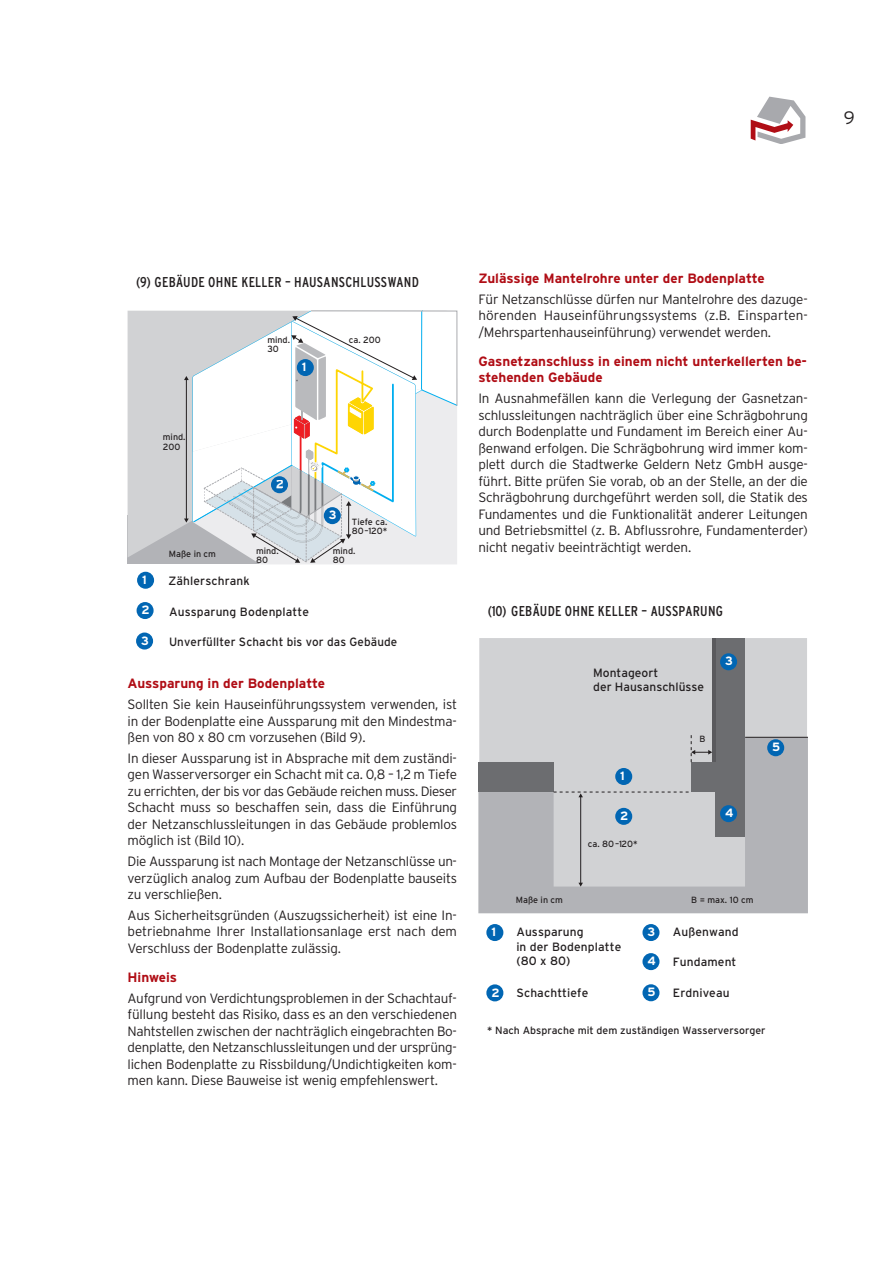
<style>
.page{position:relative;width:893px;height:1263px;background:#fff}
.page>*{position:absolute;margin:0;border:0;box-sizing:border-box;transform-origin:0 0}
.t1{font:300 18px "Interstate";color:#231f20}
.t2{font:condensed 14.25px "Interstate";letter-spacing:.02em;color:#231f20}
.t3{font:300 13.5px/16.5px "Interstate";letter-spacing:-.015em;color:#231f20;text-align:justify}
.t4{font:700 13.5px/16.5px "Interstate";color:#b00d15}
.t5{font:12px/14.4px "Interstate";letter-spacing:.01em;color:#231f20}
.t6{font:700 12px "Interstate";color:#fff}
.t7{font:700 12px "Interstate";color:#fefefe}
.t8{font:10.5px "Interstate";color:#231f20}
.t9{font:9px/9px "Interstate";color:#231f20}
</style>
<div class="page">
<svg style="left:751px;top:97px;width:54px;height:46px"></svg>
<div style="left:128px;top:515px;width:329px;height:49px;background:#b2b3b7"></div>
<div style="left:128px;top:311px;width:56px;height:246px;background:#d1d2d4"></div>
<div style="left:137px;top:572px;width:17px;height:17px;background:#0166b3;border-radius:50%"></div>
<div style="left:137px;top:602px;width:17px;height:17px;background:#0166b3;border-radius:50%"></div>
<div style="left:136px;top:632px;width:17px;height:17px;background:#0166b3;border-radius:50%"></div>
<svg style="left:184px;top:310px;width:273px;height:253px"></svg>
<div style="left:479px;top:638px;width:328px;height:99px;background:#d1d2d4"></div>
<svg style="left:478px;top:737px;width:330px;height:176px;background:#c1c2c5"></svg>
<div style="left:486px;top:924px;width:17px;height:17px;background:#0166b3;border-radius:50%"></div>
<div style="left:486px;top:984px;width:17px;height:17px;background:#0166b3;border-radius:50%"></div>
<div style="left:642px;top:924px;width:17px;height:17px;background:#0166b3;border-radius:50%"></div>
<div style="left:642px;top:953px;width:17px;height:17px;background:#0166b3;border-radius:50%"></div>
<div style="left:642px;top:984px;width:17px;height:17px;background:#0166b3;border-radius:50%"></div>
<div style="left:715px;top:638px;width:30px;height:199px;background:#6c6d70"></div>
<hr style="left:712px;top:638px;width:4px;height:124px;background:#5a5a5d">
<div style="left:691px;top:762px;width:53px;height:30px;background:#6c6d70"></div>
<div style="left:478px;top:762px;width:76px;height:30px;background:#6c6d70"></div>
<hr style="left:580px;top:797px;width:1px;height:86px;background:#231f20">
<svg style="left:578px;top:883px;width:5px;height:3px"></svg>
<svg style="left:554px;top:792px;width:137px;height:5px"></svg>
<div style="left:615px;top:768px;width:17px;height:17px;background:#0166b3;border-radius:50%"></div>
<div style="left:720px;top:653px;width:17px;height:17px;background:#0166b3;border-radius:50%"></div>
<div style="left:720px;top:805px;width:17px;height:17px;background:#0166b3;border-radius:50%"></div>
<div style="left:767px;top:739px;width:17px;height:17px;background:#0166b3;border-radius:50%"></div>
<div style="left:615px;top:808px;width:17px;height:17px;background:#0166b3;border-radius:50%"></div>
<hr style="left:745px;top:737px;width:63px;height:1px;background:#231f20">
<svg style="left:691px;top:734px;width:21px;height:28px"></svg>
<h1 class="t1" style="left:844px;top:107px;width:13px">9</h1>
<p class="t2" style="left:136px;top:274px;width:284px">(9) GEBÄUDE OHNE KELLER – HAUSANSCHLUSSWAND</p>
<p class="t9" style="left:267px;top:335px;width:24px">mind.</p>
<p class="t9" style="left:349px;top:335px;width:33px">ca. 200</p>
<p class="t9" style="left:267px;top:344px;width:13px">30</p>
<p class="t6" style="left:302px;top:360px;width:6px">1</p>
<p class="t6" style="left:142px;top:573px;width:6px">1</p>
<p class="t6" style="left:142px;top:603px;width:10px">2</p>
<p class="t6" style="left:141px;top:633px;width:9px">3</p>
<p class="t9" style="left:163px;top:431px;width:24px;line-height:10.5px">mind.<br>200</p>
<p class="t9" style="left:169px;top:549px;width:49px">Maße in cm</p>
<p class="t7" style="left:276px;top:477px;width:10px">2</p>
<p class="t9" style="left:256px;top:546px;width:24px">mind.<br>80</p>
<p class="t6" style="left:329px;top:508px;width:9px">3</p>
<p class="t9" style="left:352px;top:518px;width:37px">Tiefe ca.<br>80–120*</p>
<p class="t9" style="left:333px;top:546px;width:24px">mind.<br>80</p>
<p class="t5" style="left:168px;top:574px;width:83px">Zählerschrank</p>
<p class="t5" style="left:169px;top:604px;width:141px">Aussparung Bodenplatte</p>
<p class="t5" style="left:169px;top:634px;width:230px">Unverfüllter Schacht bis vor das Gebäude</p>
<p class="t4" style="left:128px;top:675px;width:199px">Aussparung in der Bodenplatte</p>
<p class="t3" style="left:128px;top:696px;width:331px">Sollten Sie kein Hauseinführungssystem verwenden, ist in der Bodenplatte eine Aussparung mit den Mindestma&shy;ßen von 80 x 80 cm vorzusehen (Bild 9).</p>
<p class="t3" style="left:128px;top:750px;width:331px">In dieser Aussparung ist in Absprache mit dem zuständi&shy;gen Wasserversorger ein Schacht mit ca. 0,8 – 1,2 m Tiefe zu errichten, der bis vor das Gebäude reichen muss. Dieser Schacht muss so beschaffen sein, dass die Einführung der Netzanschlussleitungen in das Gebäude problemlos möglich ist (Bild 10).</p>
<p class="t3" style="left:128px;top:853px;width:331px">Die Aussparung ist nach Montage der Netzanschlüsse un&shy;verzüglich analog zum Aufbau der Bodenplatte bauseits zu verschließen.</p>
<p class="t3" style="left:128px;top:907px;width:331px">Aus Sicherheitsgründen (Auszugssicherheit) ist eine In&shy;betriebnahme Ihrer Installationsanlage erst nach dem Verschluss der Bodenplatte zulässig.</p>
<p class="t4" style="left:128px;top:969px;width:51px">Hinweis</p>
<p class="t3" style="left:128px;top:990px;width:331px">Aufgrund von Verdichtungsproblemen in der Schachtauf&shy;füllung besteht das Risiko, dass es an den verschiedenen Nahtstellen zwischen der nachträglich eingebrachten Bo&shy;denplatte, den Netzanschlussleitungen und der ursprüng&shy;lichen Bodenplatte zu Rissbildung/Undichtigkeiten kom&shy;men kann. Diese Bauweise ist wenig empfehlenswert.</p>
<p class="t4" style="left:478px;top:270px;width:288px">Zulässige Mantelrohre unter der Bodenplatte</p>
<p class="t3" style="left:478px;top:291px;width:331px">Für Netzanschlüsse dürfen nur Mantelrohre des dazuge&shy;hörenden Hauseinführungssystems (z.B. Einsparten-/Mehrspartenhauseinführung) verwendet werden.</p>
<p class="t4" style="left:478px;top:353px;width:330px">Gasnetzanschluss in einem nicht unterkellerten be&shy;stehenden Gebäude</p>
<p class="t3" style="left:478px;top:390px;width:331px">In Ausnahmefällen kann die Verlegung der Gasnetzan&shy;schlussleitungen nachträglich über eine Schrägbohrung durch Bodenplatte und Fundament im Bereich einer Au&shy;ßenwand erfolgen. Die Schrägbohrung wird immer kom&shy;plett durch die Stadtwerke Geldern Netz GmbH ausge&shy;führt. Bitte prüfen Sie vorab, ob an der Stelle, an der die Schrägbohrung durchgeführt werden soll, die Statik des Fundamentes und die Funktionalität anderer Leitungen und Betriebsmittel (z. B. Abflussrohre, Fundamenterder) nicht negativ beeinträchtigt werden.</p>
<p class="t2" style="left:488px;top:603px;width:237px">(10) GEBÄUDE OHNE KELLER – AUSSPARUNG</p>
<p class="t5" style="left:593px;top:666px;width:112px">Montageort<br>der Hausanschlüsse</p>
<p class="t6" style="left:620px;top:769px;width:6px">1</p>
<p class="t6" style="left:620px;top:809px;width:10px">2</p>
<p class="t9" style="left:588px;top:839px;width:51px">ca. 80–120*</p>
<p class="t9" style="left:699px;top:735px;width:8px">B</p>
<p class="t6" style="left:725px;top:654px;width:9px">3</p>
<p class="t6" style="left:725px;top:806px;width:10px">4</p>
<p class="t6" style="left:491px;top:925px;width:6px">1</p>
<p class="t6" style="left:491px;top:985px;width:10px">2</p>
<p class="t9" style="left:516px;top:895px;width:49px">Maße in cm</p>
<p class="t9" style="left:691px;top:895px;width:64px">B = max. 10 cm</p>
<p class="t5" style="left:673px;top:925px;width:67px">Außenwand</p>
<p class="t5" style="left:516px;top:925px;width:69px">Aussparung</p>
<p class="t6" style="left:647px;top:925px;width:9px">3</p>
<p class="t5" style="left:516px;top:939px;width:106px">in der Bodenplatte (80 x 80)</p>
<p class="t5" style="left:516px;top:985px;width:73px">Schachttiefe</p>
<p class="t6" style="left:647px;top:954px;width:10px">4</p>
<p class="t5" style="left:673px;top:955px;width:65px">Fundament</p>
<p class="t6" style="left:647px;top:985px;width:10px">5</p>
<p class="t5" style="left:673px;top:985px;width:58px">Erdniveau</p>
<p class="t6" style="left:772px;top:740px;width:10px">5</p>
<p class="t8" style="left:487px;top:1024px;width:280px">* Nach Absprache mit dem zuständigen Wasserversorger</p>
</div>
